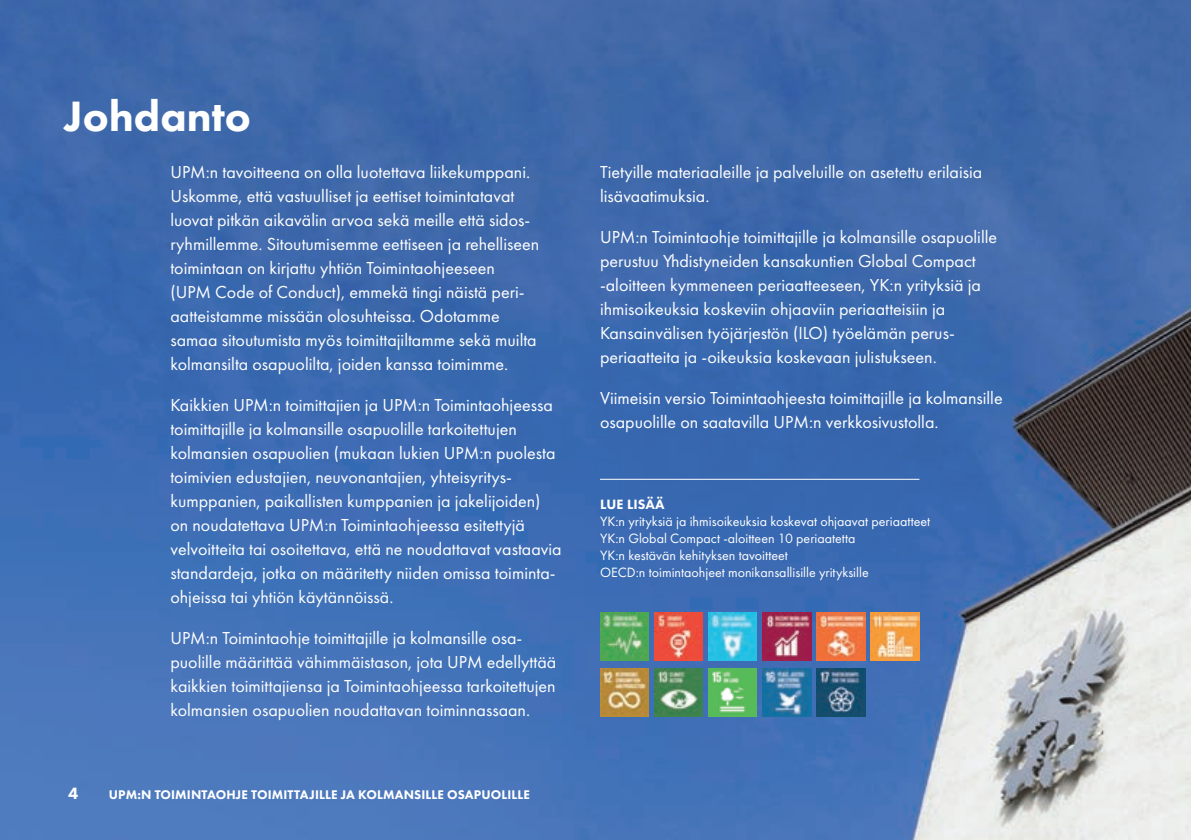
<style>
.page{position:relative;width:1191px;height:840px;background:#fff}
.page>*{position:absolute;margin:0;border:0;box-sizing:border-box;transform-origin:0 0}
.OTSIKKO_24pt_heavy{font:800 44px "Futura PT";color:#fff}
.BODY_9_12{font:18px/24px "Futura PT";color:#fff}
.PAGENUMBER_left{font:800 17px "Futura PT";color:#fff}
.LEARN_MORE_small_tex{font:14px "Futura PT";color:#fff}
.LEARN_MORE{font:800 14px "Futura PT";letter-spacing:.01em;color:#fff}
.FOOTER_left{font:800 13px "Futura PT";letter-spacing:.01em;color:#fff}
</style>
<div class="page">
<img style="left:0;top:0;width:1191px;height:839px">
<hr style="left:600px;top:478px;width:319px;height:1px;background:#fff">
<img style="left:762px;top:611px;width:49px;height:49px">
<img style="left:816px;top:611px;width:49px;height:49px">
<img style="left:762px;top:667px;width:49px;height:49px">
<img style="left:600px;top:611px;width:48px;height:49px">
<img style="left:654px;top:611px;width:48px;height:49px">
<img style="left:871px;top:611px;width:48px;height:49px">
<img style="left:708px;top:611px;width:49px;height:49px">
<img style="left:600px;top:667px;width:48px;height:49px">
<img style="left:654px;top:667px;width:48px;height:49px">
<img style="left:816px;top:667px;width:49px;height:49px">
<img style="left:708px;top:667px;width:49px;height:49px">
<p class="OTSIKKO_24pt_heavy" style="left:64px;top:89px;width:188px">Johdanto</p>
<p class="BODY_9_12" style="left:170px;top:159px;width:370px">UPM:n tavoitteena on olla luotettava liikekumppani.<br>Uskomme, että vastuulliset ja eettiset toimintatavat luovat pitkän aikavälin arvoa sekä meille että sidos&shy;ryhmillemme. Sitoutumisemme eettiseen ja rehelliseen toimintaan on kirjattu yhtiön Toimintaohjeeseen (UPM Code of Conduct), emmekä tingi näistä peri&shy;aatteistamme missään olosuhteissa. Odotamme samaa sitoutumista myös toimittajiltamme sekä muilta kolmansilta osapuolilta, joiden kanssa toimimme.</p>
<p class="BODY_9_12" style="left:170px;top:392px;width:393px">Kaikkien UPM:n toimittajien ja UPM:n Toimintaohjeessa toimittajille ja kolmansille osapuolille tarkoitettujen kolmansien osapuolien (mukaan lukien UPM:n puolesta toimivien edustajien, neuvonantajien, yhteisyritys&shy;kumppanien, paikallisten kumppanien ja jakelijoiden) on noudatettava UPM:n Toimintaohjeessa esitettyjä velvoitteita tai osoitettava, että ne noudattavat vastaavia standardeja, jotka on määritetty niiden omissa toiminta&shy;ohjeissa tai yhtiön käytännöissä.</p>
<p class="BODY_9_12" style="left:170px;top:625px;width:387px">UPM:n Toimintaohje toimittajille ja kolmansille osa&shy;puolille määrittää vähimmäistason, jota UPM edellyttää kaikkien toimittajiensa ja Toimintaohjeessa tarkoitettujen kolmansien osapuolien noudattavan toiminnassaan.</p>
<p class="PAGENUMBER_left" style="left:68px;top:782px;width:12px">4</p>
<p class="FOOTER_left" style="left:109px;top:785px;width:422px">UPM:N TOIMINTAOHJE TOIMITTAJILLE JA KOLMANSILLE OSAPUOLILLE</p>
<p class="BODY_9_12" style="left:600px;top:159px;width:384px">Tietyille materiaaleille ja palveluille on asetettu erilaisia lisävaatimuksia.</p>
<p class="BODY_9_12" style="left:600px;top:224px;width:399px">UPM:n Toimintaohje toimittajille ja kolmansille osapuolille perustuu Yhdistyneiden kansakuntien Global Compact -aloitteen kymmeneen periaatteeseen, YK:n yrityksiä ja ihmisoikeuksia koskeviin ohjaaviin periaatteisiin ja Kansainvälisen työjärjestön (ILO) työelämän perus&shy;periaatteita ja -oikeuksia koskevaan julistukseen.</p>
<p class="BODY_9_12" style="left:600px;top:385px;width:404px">Viimeisin versio Toimintaohjeesta toimittajille ja kolmansille osapuolille on saatavilla UPM:n verkkosivustolla.</p>
<p class="LEARN_MORE" style="left:600px;top:495px;width:66px">LUE LISÄÄ</p>
<p class="LEARN_MORE_small_tex" style="left:600px;top:513px;width:331px">YK:n yrityksiä ja ihmisoikeuksia koskevat ohjaavat periaatteet</p>
<p class="LEARN_MORE_small_tex" style="left:600px;top:529px;width:257px">YK:n Global Compact -aloitteen 10 periaatetta</p>
<p class="LEARN_MORE_small_tex" style="left:600px;top:546px;width:189px">YK:n kestävän kehityksen tavoitteet</p>
<p class="LEARN_MORE_small_tex" style="left:600px;top:563px;width:270px">OECD:n toimintaohjeet monikansallisille yrityksille</p>
</div>
